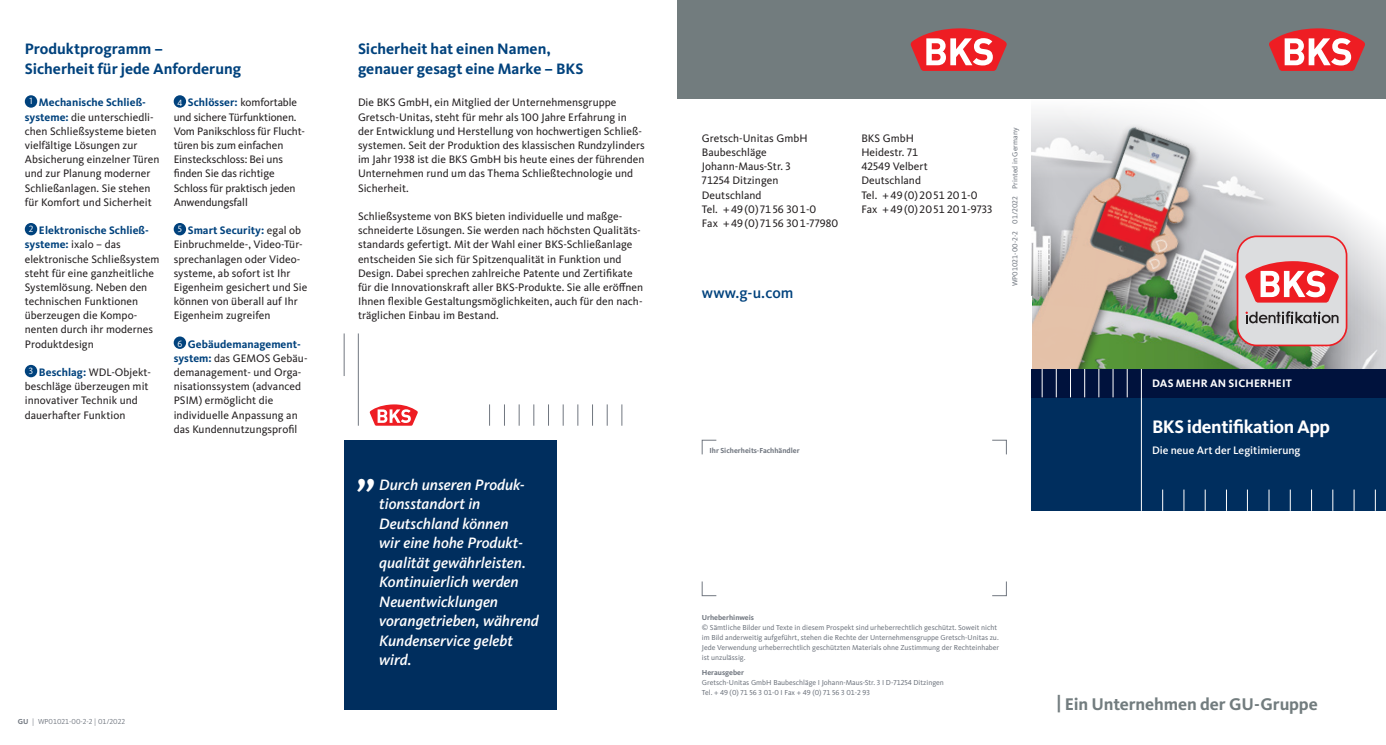
<style>
.page{position:relative;width:1386px;height:745px;background:#fff}
.page>*{position:absolute;margin:0;border:0;box-sizing:border-box;transform-origin:0 0}
.Zitat_intensiv{font:italic 500 46.88px "Kievit Pro";color:#fff}
.Titel{font:700 18.75px "Kievit Pro";letter-spacing:-.02em;color:#fff}
.t1{font:700 17.5px "Kievit Pro";letter-spacing:-.005em;color:#727c7e}
.Zitat_intensiv-2{font:italic 500 15.62px/19.5px "Kievit Pro";color:#fff}
.t2{font:700 15.62px/19.5px "Kievit Pro";color:#00427d}
.t3{font:500 15.62px "Kievit Pro";letter-spacing:.01em;color:#00427d}
.Textkörper{font:11.25px/14.1px "Kievit Pro";letter-spacing:.005em;color:#231f20}
.Untertitel{font:500 11.25px "Kievit Pro";color:#fff}
.Rubrik_nicht_im_Inha{font:700 11.25px "Kievit Pro";letter-spacing:.015em;color:#fff}
.Grafik{font:9.38px "Kievit Pro";color:#fff}
.Kleingedrucktes{font:7.5px/9.9px "Kievit Pro";color:#717780}
.t4{font:700 7.5px "Kievit Pro";color:#717780}
.Fußzeile{font:7.5px "Kievit Pro";color:#717780}
.s1{font-weight:700;color:#00427d}
.s2{font-weight:700}
</style>
<div class="page">
<div style="left:677px;top:0;width:354px;height:99px;background:#727c7e"></div>
<div style="left:1031px;top:0;width:354px;height:99px;background:#727c7e"></div>
<svg style="left:1269px;top:28px;width:95px;height:43px"></svg>
<svg style="left:910px;top:28px;width:96px;height:43px"></svg>
<img style="left:1209px;top:347px;width:176px;height:22px">
<svg style="left:1031px;top:111px;width:354px;height:236px"></svg>
<img style="left:1031px;top:115px;width:178px;height:254px">
<svg style="left:701px;top:439px;width:306px;height:157px"></svg>
<div style="left:1031px;top:397px;width:354px;height:113px;background:#002e5e"></div>
<div style="left:344px;top:439px;width:212px;height:270px;background:#002e5e"></div>
<div style="left:1031px;top:369px;width:354px;height:28px;background:#00123d"></div>
<div style="left:25px;top:95px;width:12px;height:13px;background:#00427d;border-radius:50%"></div>
<div style="left:25px;top:223px;width:12px;height:12px;background:#00427d;border-radius:50%"></div>
<div style="left:25px;top:364px;width:12px;height:13px;background:#00427d;border-radius:50%"></div>
<div style="left:174px;top:95px;width:12px;height:13px;background:#00427d;border-radius:50%"></div>
<div style="left:174px;top:223px;width:12px;height:12px;background:#00427d;border-radius:50%"></div>
<div style="left:174px;top:336px;width:12px;height:12px;background:#00427d;border-radius:50%"></div>
<div style="left:1237px;top:236px;width:109px;height:109px;background:#dcdddf;border-radius:19px"></div>
<div style="left:1236px;top:235px;width:111px;height:111px;border:2px solid #ee1d23;border-radius:19px"></div>
<svg style="left:1245px;top:261px;width:93px;height:41px"></svg>
<svg style="left:1245px;top:311px;width:93px;height:12px"></svg>
<svg style="left:1126px;top:369px;width:1px;height:28px"></svg>
<svg style="left:1112px;top:369px;width:1px;height:28px"></svg>
<svg style="left:1098px;top:369px;width:1px;height:28px"></svg>
<svg style="left:1084px;top:369px;width:1px;height:28px"></svg>
<svg style="left:1070px;top:369px;width:1px;height:28px"></svg>
<svg style="left:1056px;top:369px;width:1px;height:28px"></svg>
<svg style="left:1041px;top:369px;width:1px;height:28px"></svg>
<hr style="left:1141px;top:369px;width:1px;height:141px;background:#fff">
<svg style="left:1162px;top:489px;width:1px;height:21px"></svg>
<svg style="left:1183px;top:489px;width:1px;height:21px"></svg>
<svg style="left:1204px;top:489px;width:1px;height:21px"></svg>
<svg style="left:1226px;top:489px;width:1px;height:21px"></svg>
<svg style="left:1247px;top:489px;width:1px;height:21px"></svg>
<svg style="left:1268px;top:489px;width:1px;height:21px"></svg>
<svg style="left:1289px;top:489px;width:1px;height:21px"></svg>
<svg style="left:1311px;top:489px;width:1px;height:21px"></svg>
<svg style="left:1332px;top:489px;width:1px;height:21px"></svg>
<svg style="left:1353px;top:489px;width:1px;height:21px"></svg>
<svg style="left:1374px;top:489px;width:1px;height:21px"></svg>
<hr style="left:344px;top:333px;width:1px;height:43px;background:#717780">
<hr style="left:358px;top:333px;width:1px;height:92px;background:#717780">
<svg style="left:489px;top:404px;width:1px;height:21px"></svg>
<svg style="left:504px;top:404px;width:1px;height:21px"></svg>
<svg style="left:519px;top:404px;width:1px;height:21px"></svg>
<svg style="left:533px;top:404px;width:1px;height:21px"></svg>
<svg style="left:548px;top:404px;width:1px;height:21px"></svg>
<svg style="left:563px;top:404px;width:1px;height:21px"></svg>
<svg style="left:577px;top:404px;width:1px;height:21px"></svg>
<svg style="left:592px;top:404px;width:1px;height:21px"></svg>
<svg style="left:607px;top:404px;width:1px;height:21px"></svg>
<svg style="left:621px;top:404px;width:1px;height:21px"></svg>
<svg style="left:370px;top:404px;width:48px;height:21px"></svg>
<h2 class="t2" style="left:25px;top:39px;width:218px">Produktprogramm –<br>Sicherheit für jede Anforderung</h2>
<p class="Grafik" style="left:30px;top:95px;width:5px">1</p>
<p class="Textkörper" style="left:25px;top:95px;width:136px;text-indent:14px"><span class="s1">Mechanische Schließ&shy;systeme:</span> die unterschiedli&shy;chen Schließsysteme bieten vielfältige Lösungen zur<br>Absicherung einzelner Türen und zur Planung moderner<br>Schließanlagen. Sie stehen für Komfort und Sicherheit</p>
<p class="Grafik" style="left:29px;top:223px;width:6px">2</p>
<p class="Textkörper" style="left:174px;top:95px;width:133px;text-indent:14px"><span class="s1">Schlösser:</span> komfortable und sichere Türfunktionen.<br>Vom Panikschloss für Flucht&shy;türen bis zum einfachen<br>Einsteckschloss: Bei uns finden Sie das richtige<br>Schloss für praktisch jeden<br>Anwendungsfall</p>
<p class="Grafik" style="left:178px;top:223px;width:6px">5</p>
<p class="Grafik" style="left:177px;top:97px;width:6px">4</p>
<p class="Textkörper" style="left:25px;top:223px;width:136px;text-indent:14px"><span class="s1">Elektronische Schließ&shy;systeme:</span> ixalo – das elektronische Schließsystem steht für eine ganzheitliche<br>Systemlösung. Neben den technischen Funktionen überzeugen die Kompo&shy;nenten durch ihr modernes<br>Produktdesign</p>
<p class="Grafik" style="left:29px;top:365px;width:6px">3</p>
<p class="Textkörper" style="left:174px;top:223px;width:135px;text-indent:14px"><span class="s1">Smart Security:</span> egal ob<br>Einbruchmelde-, Video-Tür&shy;sprechanlagen oder Video&shy;systeme, ab sofort ist Ihr<br>Eigenheim gesichert und Sie können von überall auf Ihr<br>Eigenheim zugreifen</p>
<p class="Grafik" style="left:177px;top:338px;width:6px">6</p>
<p class="Textkörper" style="left:174px;top:336px;width:135px;text-indent:14px"><span class="s1">Gebäudemanagement&shy;system:</span> das GEMOS Gebäu&shy;demanagement- und Orga&shy;nisationssystem (advanced<br>PSIM) ermöglicht die individuelle Anpassung an das Kundennutzungsprofil</p>
<p class="Textkörper" style="left:25px;top:365px;width:128px;text-indent:14px"><span class="s1">Beschlag:</span> WDL-Objekt&shy;beschläge überzeugen mit innovativer Technik und dauerhafter Funktion</p>
<p class="Fußzeile" style="left:18px;top:716px;width:109px"><span class="s2">GU</span> | WP01021-00-2-2 | 01/2022</p>
<h2 class="t2" style="left:358px;top:39px;width:227px">Sicherheit hat einen Namen, genauer gesagt eine Marke – BKS</h2>
<p class="Textkörper" style="left:358px;top:95px;width:288px">Die BKS GmbH, ein Mitglied der Unternehmensgruppe Gretsch-Unitas, steht für mehr als 100 Jahre Erfahrung in der Entwicklung und Herstellung von hochwertigen Schließ&shy;systemen. Seit der Produktion des klassischen Rundzylinders im Jahr 1938 ist die BKS GmbH bis heute eines der führenden Unternehmen rund um das Thema Schließtechnologie und Sicherheit.</p>
<p class="Textkörper" style="left:358px;top:209px;width:287px">Schließsysteme von BKS bieten individuelle und maßge&shy;schneiderte Lösungen. Sie werden nach höchsten Qualitäts&shy;standards gefertigt. Mit der Wahl einer BKS-Schließanlage entscheiden Sie sich für Spitzenqualität in Funktion und Design. Dabei sprechen zahlreiche Patente und Zertifikate für die Innovationskraft aller BKS-Produkte. Sie alle eröffnen Ihnen flexible Gestaltungsmöglichkeiten, auch für den nach&shy;träglichen Einbau im Bestand.</p>
<p class="Zitat_intensiv" style="left:358px;top:441px;width:21px">„</p>
<p class="Zitat_intensiv-2" style="left:379px;top:474px;width:161px">Durch unseren Produk&shy;tionsstandort in<br>Deutschland können<br>wir eine hohe Produkt&shy;qualität gewährleisten.<br>Kontinuierlich werden<br>Neuentwicklungen vorangetrieben, während<br>Kundenservice gelebt wird.</p>
<p class="Textkörper" style="left:702px;top:131px;width:138px">Gretsch-Unitas GmbH<br>Baubeschläge<br>Johann-Maus-Str. 3<br>71254 Ditzingen<br>Deutschland<br>Tel. +49 (0)71 56 301-0<br>Fax +49 (0)71 56 301-77980</p>
<p class="Textkörper" style="left:861px;top:131px;width:133px">BKS GmbH<br>Heidestr. 71<br>42549 Velbert<br>Deutschland<br>Tel. +49 (0) 2051 201-0<br>Fax +49 (0) 2051 201-9733</p>
<h3 class="t3" style="left:702px;top:283px;width:93px">www.g-u.com</h3>
<p class="Kleingedrucktes" style="left:1009px;top:286px;width:160px;rotate:-90deg">WP01021-00-2-2 01/2022 Printed in Germany</p>
<p class="t4" style="left:709px;top:446px;width:92px">Ihr Sicherheits-Fachhändler</p>
<p class="Rubrik_nicht_im_Inha" style="left:1152px;top:376px;width:141px">DAS MEHR AN SICHERHEIT</p>
<p class="Titel" style="left:1152px;top:415px;width:179px">BKS identifikation App</p>
<p class="Untertitel" style="left:1152px;top:443px;width:150px">Die neue Art der Legitimierung</p>
<h2 class="Titel" style="left:1152px;top:415px;width:148px">Hier steht der Titel</h2>
<p class="Untertitel" style="left:1159px;top:443px;width:110px">er Unt rti el steht hier</p>
<p class="t4" style="left:702px;top:612px;width:54px">Urheberhinweis</p>
<p class="Kleingedrucktes" style="left:702px;top:622px;width:299px">© Sämtliche Bilder und Texte in diesem Prospekt sind urheberrechtlich geschützt. Soweit nicht im Bild anderweitig aufgeführt, stehen die Rechte der Unternehmensgruppe Gretsch-Unitas zu.<br>Jede Verwendung urheberrechtlich geschützten Materials ohne Zustimmung der Rechteinhaber ist unzulässig.</p>
<p class="t4" style="left:702px;top:668px;width:44px">Herausgeber</p>
<p class="Kleingedrucktes" style="left:702px;top:677px;width:243px">Gretsch-Unitas GmbH Baubeschläge I Johann-Maus-Str. 3 I D-71254 Ditzingen<br>Tel. + 49 (0) 71 56 3 01-0 I Fax + 49 (0) 71 56 3 01-2 93</p>
<h3 class="t1" style="left:1056px;top:692px;width:263px">| Ein Unternehmen der GU-Gruppe</h3>
</div>
